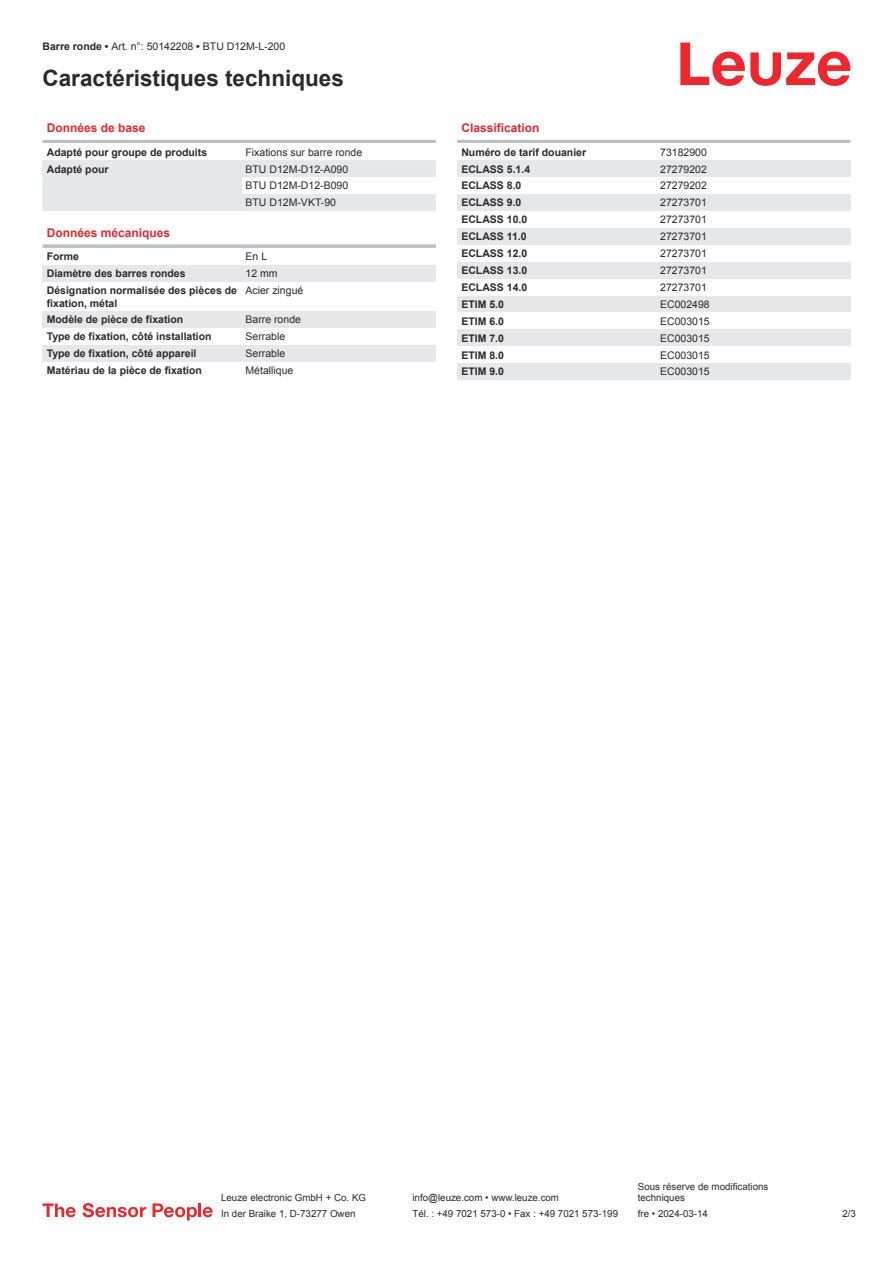
<style>
.page{position:relative;width:893px;height:1263px;background:#fff}
.page>*{position:absolute;margin:0;border:0;box-sizing:border-box;transform-origin:0 0}
.t1{font:700 22.5px "Arial";color:#2b292a}
.t2{font:700 12px "Arial";color:#db2a30}
.t3{font:700 10.5px/12.6px "Arial";color:#2b292a}
.t4{font:10.5px/17px "Arial";color:#2b292a;text-align:justify}
.t5{font:9.75px/11.7px "Arial";color:#2b292a}
.s1{font-weight:700}
</style>
<div class="page">
<svg style="left:680px;top:43px;width:170px;height:43px"></svg>
<div style="left:43px;top:177px;width:199px;height:34px;background:#e6e7e9"></div>
<hr style="left:43px;top:140px;width:393px;height:3px;background:#bdbfc1">
<div style="left:43px;top:160px;width:199px;height:17px;background:#e6e7e9"></div>
<div style="left:242px;top:160px;width:194px;height:51px;background:#e6e7e9"></div>
<div style="left:242px;top:177px;width:194px;height:17px;background:#fff"></div>
<svg style="left:43px;top:244px;width:393px;height:4px;background:#c3c5c7"></svg>
<div style="left:43px;top:265px;width:199px;height:17px;background:#e6e7e9"></div>
<div style="left:242px;top:265px;width:194px;height:17px;background:#e6e7e9"></div>
<div style="left:43px;top:311px;width:199px;height:17px;background:#e6e7e9"></div>
<div style="left:242px;top:311px;width:194px;height:17px;background:#e6e7e9"></div>
<div style="left:43px;top:345px;width:199px;height:17px;background:#e6e7e9"></div>
<div style="left:242px;top:345px;width:194px;height:17px;background:#e6e7e9"></div>
<hr style="left:457px;top:140px;width:393px;height:3px;background:#bdbfc1">
<div style="left:457px;top:160px;width:200px;height:17px;background:#e6e7e9"></div>
<div style="left:657px;top:160px;width:193px;height:17px;background:#e6e7e9"></div>
<div style="left:457px;top:194px;width:200px;height:17px;background:#e6e7e9"></div>
<div style="left:657px;top:194px;width:193px;height:17px;background:#e6e7e9"></div>
<div style="left:457px;top:228px;width:200px;height:17px;background:#e6e7e9"></div>
<div style="left:657px;top:228px;width:193px;height:17px;background:#e6e7e9"></div>
<div style="left:457px;top:262px;width:200px;height:17px;background:#e6e7e9"></div>
<div style="left:657px;top:262px;width:193px;height:17px;background:#e6e7e9"></div>
<div style="left:457px;top:296px;width:200px;height:16px;background:#e6e7e9"></div>
<div style="left:657px;top:296px;width:193px;height:16px;background:#e6e7e9"></div>
<div style="left:457px;top:329px;width:200px;height:17px;background:#e6e7e9"></div>
<div style="left:657px;top:329px;width:193px;height:17px;background:#e6e7e9"></div>
<div style="left:457px;top:363px;width:200px;height:17px;background:#e6e7e9"></div>
<div style="left:657px;top:363px;width:193px;height:17px;background:#e6e7e9"></div>
<svg style="left:43px;top:1203px;width:33px;height:14px"></svg>
<svg style="left:83px;top:1203px;width:63px;height:14px"></svg>
<svg style="left:153px;top:1203px;width:44px;height:17px"></svg>
<hr style="left:198px;top:1203px;width:3px;height:14px;background:#ed272d">
<svg style="left:203px;top:1207px;width:10px;height:10px"></svg>
<p class="t4" style="left:43px;top:39px;width:244px"><span class="s1">Barre ronde •</span> Art. n°: 50142208 <span class="s1">•</span> BTU D12M-L-200</p>
<h1 class="t1" style="left:43px;top:70px;width:303px">Caractéristiques techniques</h1>
<p class="t2" style="left:47px;top:123px;width:100px">Données de base</p>
<p class="t3" style="left:47px;top:147px;width:162px">Adapté pour groupe de produits</p>
<p class="t4" style="left:246px;top:144px;width:118px">Fixations sur barre ronde</p>
<p class="t3" style="left:47px;top:164px;width:63px">Adapté pour</p>
<p class="t4" style="left:246px;top:161px;width:104px">BTU D12M-D12-A090<br>BTU D12M-D12-B090<br>BTU D12M-VKT-90</p>
<p class="t2" style="left:47px;top:228px;width:125px">Données mécaniques</p>
<p class="t3" style="left:47px;top:251px;width:34px">Forme</p>
<p class="t4" style="left:246px;top:249px;width:23px">En L</p>
<p class="t3" style="left:47px;top:268px;width:140px">Diamètre des barres rondes</p>
<p class="t4" style="left:246px;top:266px;width:34px">12 mm</p>
<p class="t3" style="left:47px;top:285px;width:192px">Désignation normalisée des pièces de fixation, métal</p>
<p class="t4" style="left:246px;top:283px;width:59px">Acier zingué</p>
<p class="t3" style="left:47px;top:314px;width:138px">Modèle de pièce de fixation</p>
<p class="t4" style="left:246px;top:312px;width:57px">Barre ronde</p>
<p class="t3" style="left:47px;top:331px;width:166px">Type de fixation, côté installation</p>
<p class="t4" style="left:246px;top:329px;width:41px">Serrable</p>
<p class="t3" style="left:47px;top:348px;width:151px">Type de fixation, côté appareil</p>
<p class="t4" style="left:246px;top:346px;width:41px">Serrable</p>
<p class="t3" style="left:47px;top:365px;width:157px">Matériau de la pièce de fixation</p>
<p class="t4" style="left:246px;top:363px;width:49px">Métallique</p>
<p class="t2" style="left:461px;top:123px;width:80px">Classification</p>
<p class="t3" style="left:461px;top:147px;width:126px">Numéro de tarif douanier</p>
<p class="t4" style="left:660px;top:144px;width:48px">73182900</p>
<p class="t3" style="left:461px;top:164px;width:70px">ECLASS 5.1.4</p>
<p class="t4" style="left:660px;top:161px;width:48px">27279202</p>
<p class="t3" style="left:461px;top:180px;width:62px">ECLASS 8.0</p>
<p class="t4" style="left:660px;top:178px;width:48px">27279202</p>
<p class="t3" style="left:461px;top:197px;width:62px">ECLASS 9.0</p>
<p class="t4" style="left:660px;top:195px;width:48px">27273701</p>
<p class="t3" style="left:461px;top:214px;width:67px">ECLASS 10.0</p>
<p class="t4" style="left:660px;top:212px;width:48px">27273701</p>
<p class="t3" style="left:461px;top:231px;width:67px">ECLASS 11.0</p>
<p class="t4" style="left:660px;top:229px;width:48px">27273701</p>
<p class="t3" style="left:461px;top:248px;width:67px">ECLASS 12.0</p>
<p class="t4" style="left:660px;top:246px;width:48px">27273701</p>
<p class="t3" style="left:461px;top:265px;width:67px">ECLASS 13.0</p>
<p class="t4" style="left:660px;top:263px;width:48px">27273701</p>
<p class="t3" style="left:461px;top:282px;width:67px">ECLASS 14.0</p>
<p class="t4" style="left:660px;top:280px;width:48px">27273701</p>
<p class="t3" style="left:461px;top:299px;width:44px">ETIM 5.0</p>
<p class="t4" style="left:660px;top:297px;width:51px">EC002498</p>
<p class="t3" style="left:461px;top:316px;width:44px">ETIM 6.0</p>
<p class="t4" style="left:660px;top:313px;width:51px">EC003015</p>
<p class="t3" style="left:461px;top:333px;width:44px">ETIM 7.0</p>
<p class="t4" style="left:660px;top:330px;width:51px">EC003015</p>
<p class="t3" style="left:461px;top:349px;width:44px">ETIM 8.0</p>
<p class="t4" style="left:660px;top:347px;width:51px">EC003015</p>
<p class="t3" style="left:461px;top:366px;width:44px">ETIM 9.0</p>
<p class="t4" style="left:660px;top:364px;width:51px">EC003015</p>
<p class="t5" style="left:221px;top:1193px;width:146px">Leuze electronic GmbH + Co. KG</p>
<p class="t5" style="left:412px;top:1193px;width:148px">info@leuze.com • www.leuze.com</p>
<p class="t5" style="left:638px;top:1181px;width:132px">Sous réserve de modifications techniques</p>
<p class="t5" style="left:221px;top:1209px;width:136px">In der Braike 1, D-73277 Owen</p>
<p class="t5" style="left:412px;top:1209px;width:207px">Tél. : +49 7021 573-0 • Fax : +49 7021 573-199</p>
<p class="t5" style="left:638px;top:1209px;width:72px">fre • 2024-03-14</p>
<p class="t5" style="left:842px;top:1209px;width:15px">2 /3</p>
</div>
